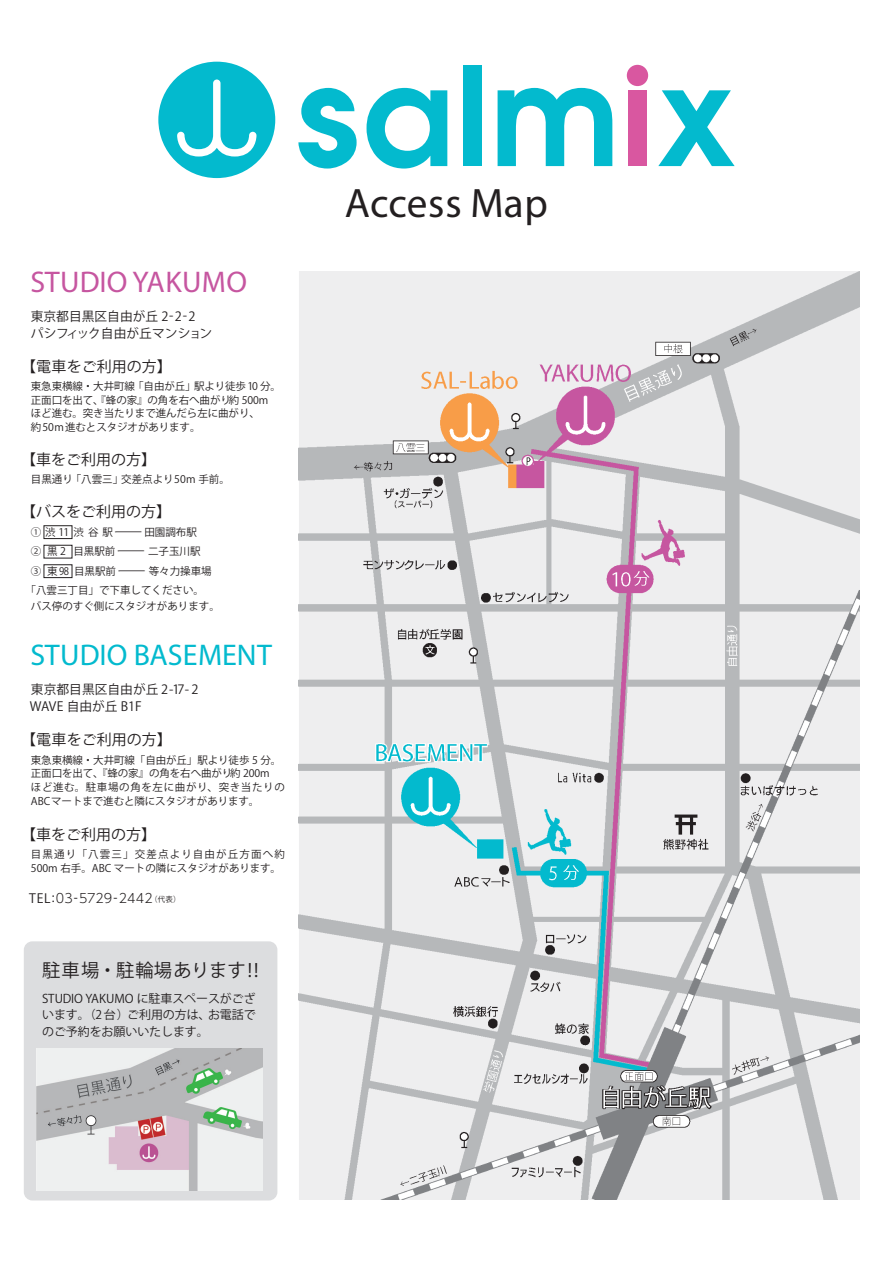
<style>
.page{position:relative;width:893px;height:1263px;background:#fff}
.page>*{position:absolute;margin:0;border:0;box-sizing:border-box;transform-origin:0 0}
.t1{font:41.25px "Myriad Pro";letter-spacing:.005em;color:#231f20}
.t2{font:30px "Myriad Pro";color:#03bace}
.t3{font:30px "Myriad Pro";color:#c656a0}
.t4{font:18.3px "Koz Go Pr 6 N";letter-spacing:.03em;color:#231f20}
.t5{font:15px "Koz Go Pr 6 N";color:#231f20}
.t6{font:12.75px/17px "Koz Go Pr 6 N";color:#231f20}
.t7{font:300 12.75px "UD Shin Go Pr 6 N";color:#231f20}
.t8{font:12px/16.4px "Koz Go Pr 6 N";letter-spacing:-.01em;color:#231f20;text-align:justify}
.t9{font:10.5px/13.5px "Koz Go Pr 6 N";letter-spacing:-.01em;color:#231f20}
.s1{font-family:"Koz Go Pr 6 N";font-weight:400}
.s2{font-family:"Koz Go Pr 6 N";font-weight:400;font-size:7.5px}
</style>
<div class="page">
<div style="left:44px;top:525px;width:28px;height:14px;border:1px solid #231f20"></div>
<div style="left:44px;top:545px;width:28px;height:13px;border:1px solid #231f20"></div>
<div style="left:44px;top:564px;width:28px;height:14px;border:1px solid #231f20"></div>
<div style="left:24px;top:941px;width:253px;height:259px;background:#dcdddf;border-radius:9px"></div>
<svg style="left:298px;top:88px;width:59px;height:81px"></svg>
<svg style="left:367px;top:88px;width:80px;height:81px"></svg>
<div style="left:463px;top:65px;width:19px;height:101px;background:#03bace"></div>
<svg style="left:498px;top:88px;width:114px;height:78px"></svg>
<div style="left:627px;top:65px;width:21px;height:21px;background:#d957a0;border-radius:50%"></div>
<div style="left:628px;top:90px;width:19px;height:76px;background:#d957a0"></div>
<svg style="left:658px;top:90px;width:77px;height:76px"></svg>
<div style="left:158px;top:62px;width:117px;height:116px;background:#03bace;border-radius:50%"></div>
<svg style="left:174px;top:77px;width:85px;height:80px"></svg>
<img style="left:37px;top:1048px;width:225px;height:142px">
<img style="left:299px;top:271px;width:561px;height:928px">
<h2 class="t3" style="left:31px;top:263px;width:218px">STUDIO YAKUMO</h2>
<p class="t6" style="left:31px;top:308px;width:183px;line-height:16.5px">東京都目黒区自由が丘 2-2-2<br>パシフィック自由が丘マンション</p>
<h3 class="t5" style="left:21px;top:358px;width:152px">【電車をご利用の方】</h3>
<p class="t9" style="left:31px;top:380px;width:252px">東急東横線・大井町線「自由が丘」駅より徒歩10 分。正面口を出て、『蜂の家』の角を右へ曲がり約 500mほど進む。突き当たりまで進んだら左に曲がり、約50m進むとスタジオがあります。</p>
<h3 class="t5" style="left:21px;top:451px;width:136px">【車をご利用の方】</h3>
<p class="t9" style="left:31px;top:473px;width:200px">目黒通り「八雲三」交差点より50m 手前。</p>
<h3 class="t5" style="left:21px;top:503px;width:151px">【バスをご利用の方】</h3>
<p class="t9" style="left:31px;top:526px;width:168px">① 渋 11 渋谷駅ー田園調布駅</p>
<p class="t9" style="left:31px;top:545px;width:171px">② 黒 2 目黒駅前ー二子玉川駅</p>
<p class="t9" style="left:31px;top:565px;width:182px">③ 東98 目黒駅前ー等々力操車場</p>
<p class="t9" style="left:26px;top:584px;width:180px">「八雲三丁目」で下車してください。</p>
<p class="t9" style="left:31px;top:599px;width:190px">バス停のすぐ側にスタジオがあります。</p>
<h2 class="t2" style="left:31px;top:637px;width:243px">STUDIO BASEMENT</h2>
<p class="t6" style="left:30px;top:681px;width:170px">東京都目黒区自由が丘 2-17- 2<br>WAVE 自由が丘 B1F</p>
<h3 class="t5" style="left:21px;top:731px;width:152px">【電車をご利用の方】</h3>
<p class="t9" style="left:31px;top:753px;width:255px">東急東横線・大井町線「自由が丘」駅より徒歩 5 分。正面口を出て、『蜂の家』の角を右へ曲がり約 200m<br>ほど進む。駐車場の角を左に曲がり、突き当たりの<br>ABCマートまで進むと隣にスタジオがあります。</p>
<h3 class="t5" style="left:21px;top:826px;width:136px">【車をご利用の方】</h3>
<p class="t9" style="left:31px;top:848px;width:255px">目黒通り「八雲三」交差点より自由が丘方面へ約<br>500m 右手。ABC マートの隣にスタジオがあります。</p>
<p class="t7" style="left:29px;top:887px;width:153px"><span class="s1">TEL:</span>03-5729-2442<span class="s2">（代表）</span></p>
<h3 class="t4" style="left:42px;top:959px;width:225px">駐車場・駐輪場あります！！</h3>
<p class="t8" style="left:42px;top:991px;width:215px">STUDIO YAKUMO に駐車スペースがございます。（2台）ご利用の方は、お電話でのご予約をお願いいたします。</p>
<h1 class="t1" style="left:345px;top:177px;width:205px">Access Map</h1>
</div>
